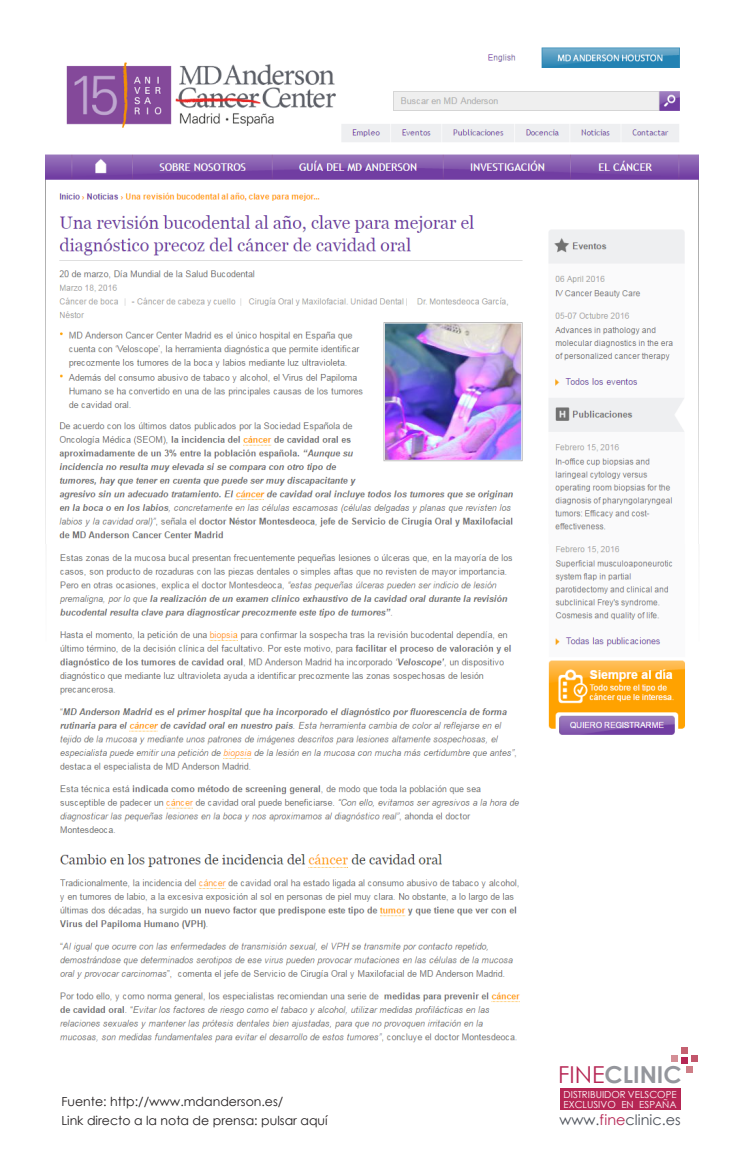
<style>
.page{position:relative;width:745px;height:1170px;background:#fff}
.page>*{position:absolute;margin:0;border:0;box-sizing:border-box;transform-origin:0 0}
.t1{font:700 23.38px "Century Gothic";color:#94969c}
.t2{font:14.38px "Century Gothic";color:#4c515a}
.t3{font:12.5px "Century Gothic";color:#231f20}
.t4{font:9.75px/10px "Century Gothic";color:#fff}
.s1{font-weight:400;color:#b62654}
.s2{color:#b62654}
</style>
<div class="page">
<img style="left:45px;top:47px;width:652px;height:497px">
<img style="left:59px;top:546px;width:639px;height:513px">
<div style="left:681px;top:1046px;width:6px;height:7px;background:#c56171"></div>
<div style="left:681px;top:1056px;width:6px;height:7px;background:#b62654"></div>
<svg style="left:671px;top:1055px;width:6px;height:6px"></svg>
<svg style="left:691px;top:1055px;width:6px;height:6px"></svg>
<div style="left:686px;top:1066px;width:6px;height:7px;background:#ce7d86"></div>
<div style="left:559px;top:1087px;width:121px;height:22px;background:#b62654"></div>
<p class="t1" style="left:558px;top:1056px;width:125px"><span class="s1">FINE</span>CLINIC</p>
<p class="t4" style="left:563px;top:1088px;width:114px">DISTRIBUIDOR VELSCOPE<br>EXCLUSIVO EN ESPAÑA</p>
<p class="t3" style="left:61px;top:1092px;width:223px">Fuente: http://www.mdanderson.es/</p>
<p class="t3" style="left:61px;top:1111px;width:267px">Link directo a la nota de prensa: pulsar aquí</p>
<p class="t2" style="left:559px;top:1109px;width:123px">www.<span class="s2">fine</span>clinic.es</p>
</div>
